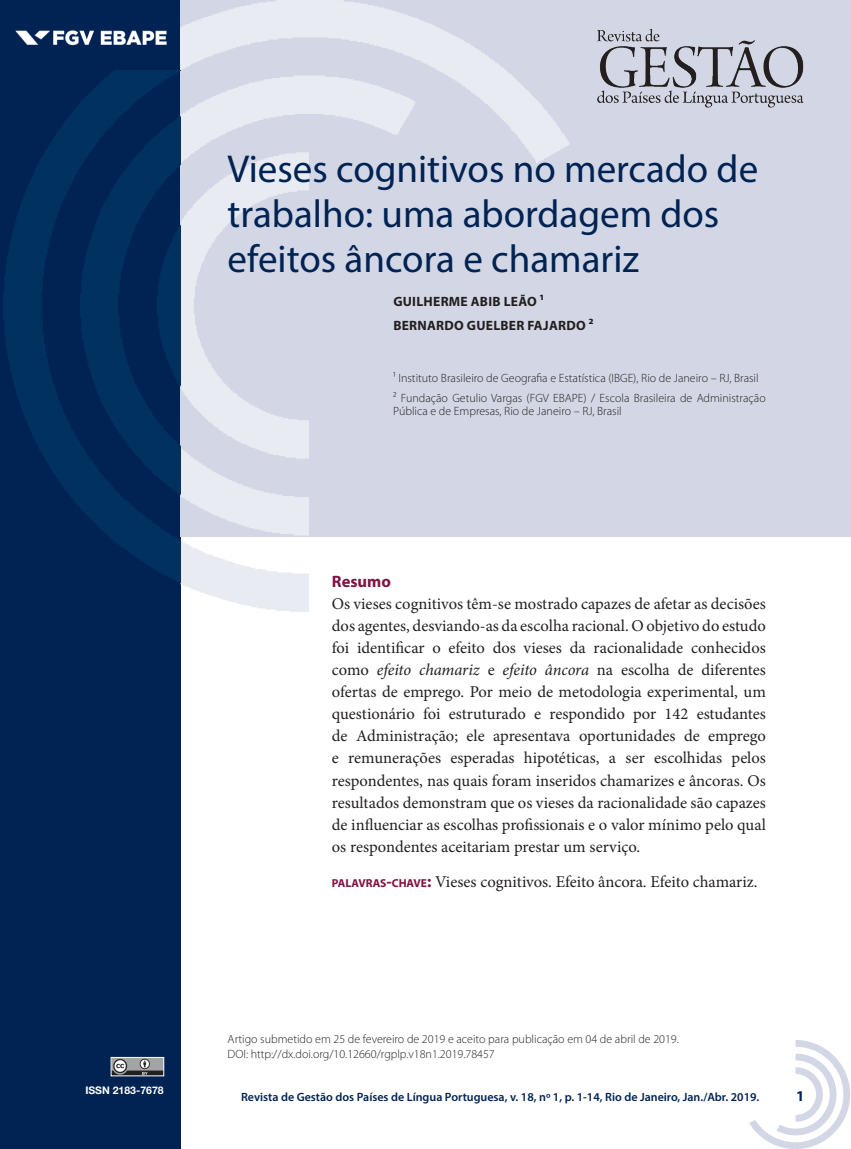
<style>
.page{position:relative;width:851px;height:1149px;background:#fff}
.page>*{position:absolute;margin:0;border:0;box-sizing:border-box;transform-origin:0 0}
.TITULO{font:39px/45px "Myriad Pro";color:#002353}
.RESUMO_TEXTO{font:16.5px/22px "Minion Pro";color:#231f20;text-align:justify}
.TITULO_RESUMO{font:700 16.5px "Myriad Pro";color:#7f1343}
.t1{font:700 15px "Myriad Pro";color:#002353}
.autor{font:700 13.5px "Myriad Pro";letter-spacing:.02em;color:#231f20}
.rodapé_do_autor{font:300 12px/13.5px "Myriad Pro";color:#231f20}
.rodape_do_titulo{font:300 12px "Myriad Pro";color:#231f20}
.t2{font:600 12px "Myriad Pro";color:#002353}
.t3{font:700 10.5px "Helvetica Neue LT Std";color:#fff}
.s1{font-style:italic}
.s2{font-family:"Myriad Pro";font-weight:700;font-size:11.55px;color:#7f1343}
.s3{font-family:"Myriad Pro";font-weight:700;color:#7f1343}
</style>
<div class="page">
<div style="left:0;top:0;width:181px;height:1148px;background:#002353"></div>
<img style="left:749px;top:1040px;width:101px;height:108px">
<img style="left:113px;top:1058px;width:49px;height:15px">
<div style="left:111px;top:1056px;width:53px;height:19px;border:1px solid #fff"></div>
<img style="left:15px;top:30px;width:152px;height:16px">
<div style="left:181px;top:0;width:669px;height:536px;background:#d3d7e5"></div>
<img style="left:181px;top:0;width:395px;height:611px">
<img style="left:597px;top:29px;width:207px;height:79px">
<img style="left:3px;top:71px;width:178px;height:514px">
<p class="t3" style="left:85px;top:1083px;width:80px">ISSN 2183-7678</p>
<p class="TITULO" style="left:227px;top:146px;width:532px">Vieses cognitivos no mercado de trabalho: uma abordagem dos efeitos âncora e chamariz</p>
<p class="autor" style="left:393px;top:293px;width:152px">GUILHERME ABIB LEÃO ¹</p>
<p class="autor" style="left:393px;top:317px;width:202px">BERNARDO GUELBER FAJARDO ²</p>
<p class="rodapé_do_autor" style="left:393px;top:371px;width:367px">¹ Instituto Brasileiro de Geografia e Estatística (IBGE), Rio de Janeiro – RJ, Brasil</p>
<p class="rodapé_do_autor" style="left:393px;top:391px;width:374px">² Fundação Getulio Vargas (FGV EBAPE) / Escola Brasileira de Administração<br>Pública e de Empresas, Rio de Janeiro – RJ, Brasil</p>
<p class="TITULO_RESUMO" style="left:332px;top:570px;width:60px">Resumo</p>
<p class="RESUMO_TEXTO" style="left:332px;top:592px;width:435px">Os vieses cognitivos têm-se mostrado capazes de afetar as decisões dos agentes, desviando-as da escolha racional. O objetivo do estudo foi identificar o efeito dos vieses da racionalidade conhecidos como <span class="s1">efeito chamariz</span> e <span class="s1">efeito âncora</span> na escolha de diferentes ofertas de emprego. Por meio de metodologia experimental, um questionário foi estruturado e respondido por 142 estudantes de Administração; ele apresentava oportunidades de emprego e remunerações esperadas hipotéticas, a ser escolhidas pelos respondentes, nas quais foram inseridos chamarizes e âncoras. Os resultados demonstram que os vieses da racionalidade são capazes de influenciar as escolhas profissionais e o valor mínimo pelo qual os respondentes aceitariam prestar um serviço.</p>
<p class="RESUMO_TEXTO" style="left:332px;top:870px;width:427px"><span class="s2">PALAVRAS</span><span class="s3">-</span><span class="s2">CHAVE</span><span class="s3">:</span> Vieses cognitivos. Efeito âncora. Efeito chamariz.</p>
<p class="rodape_do_titulo" style="left:227px;top:1031px;width:452px">Artigo submetido em 25 de fevereiro de 2019 e aceito para publicação em 04 de abril de 2019.</p>
<p class="rodape_do_titulo" style="left:227px;top:1046px;width:268px">DOI: http://dx.doi.org/10.12660/rgplp.v18n1.2019.78457</p>
<p class="t2" style="left:241px;top:1088px;width:520px">Revista de Gestão dos Países de Língua Portuguesa, v. 18, nº 1, p. 1-14, Rio de Janeiro, Jan./Abr. 2019.</p>
<p class="t1" style="left:796px;top:1086px;width:10px">1</p>
</div>
